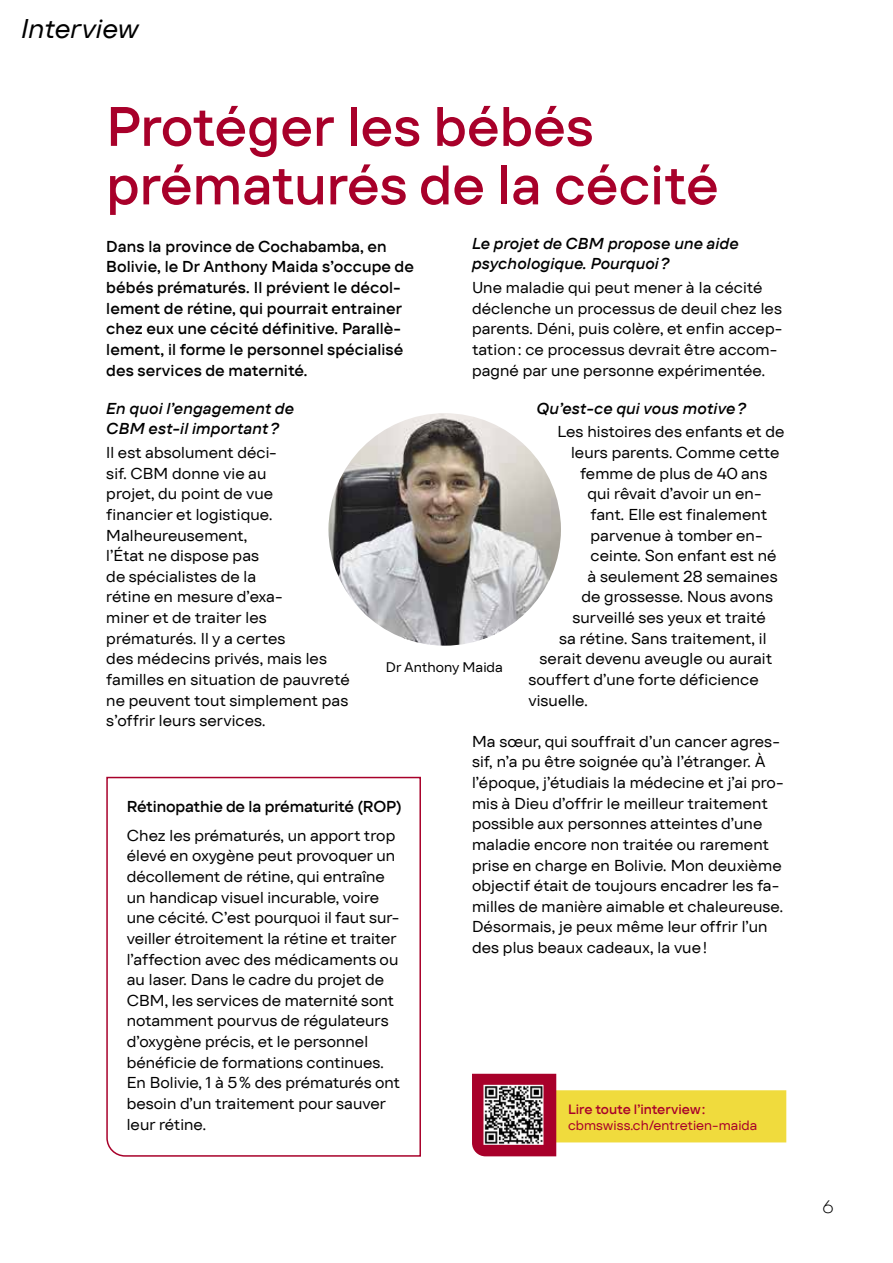
<style>
.page{position:relative;width:893px;height:1263px;background:#fff}
.page>*{position:absolute;margin:0;border:0;box-sizing:border-box;transform-origin:0 0}
.titel_artikel{font:500 55.5px/58.5px "TT Firs Text";color:#a8002a}
.bildlegende{font:27px "TT Firs Text Nm It";color:#000}
.t1{font:300 18px "TT Firs Text";color:#000}
.body_text_blocksatz_links{font:15.75px/20.7px "TT Firs Text Nm";letter-spacing:.005em;color:#000}
.body_text{font:15.75px/20.7px "TT Firs Text Nm";color:#000}
.body_text_lead_blocksatz_links{font:500 15.75px/20.7px "TT Firs Text";letter-spacing:.005em;color:#000}
.body_text_Frage{font:italic 500 15.75px/20.7px "TT Firs Text";letter-spacing:.005em;color:#000}
.body_text-2{font:500 15.75px "TT Firs Text";letter-spacing:-.01em;color:#000}
.body_text_blocksatz_links-2{font:13.8px "TT Firs Text Nm";color:#000}
.t2{font:13.5px/16.2px "TT Firs Text Nm";color:#a8002a}
.s1{font-family:"TT Firs Text";font-weight:500}
</style>
<div class="page">
<svg style="left:106px;top:776px;width:315px;height:381px"></svg>
<img style="left:328px;top:413px;width:233px;height:233px;border-radius:116px">
<svg style="left:472px;top:1074px;width:314px;height:82px"></svg>
<img style="left:483px;top:1085px;width:60px;height:60px">
<p class="bildlegende" style="left:21px;top:10px;width:119px">Interview</p>
<p class="titel_artikel" style="left:106px;top:97px;width:614px">Protéger les bébés prématurés de la cécité</p>
<p class="body_text_Frage" style="left:472px;top:233px;width:268px">Le projet de CBM propose une aide psychologique. Pourquoi?</p>
<p class="body_text_blocksatz_links" style="left:472px;top:277px;width:312px">Une maladie qui peut mener à la cécité déclenche un processus de deuil chez les parents. Déni, puis colère, et enfin accep&shy;tation: ce processus devrait être accom&shy;pagné par une personne expérimentée.</p>
<p class="body_text_Frage" style="left:536px;top:398px;width:211px">Qu’est-ce qui vous motive?</p>
<p class="body_text_blocksatz_links" style="left:557px;top:421px;width:228px">Les histoires des enfants et de</p>
<p class="body_text_blocksatz_links" style="left:571px;top:442px;width:210px">leurs parents. Comme cette</p>
<p class="body_text_blocksatz_links" style="left:580px;top:463px;width:189px">femme de plus de 40 ans</p>
<p class="body_text_blocksatz_links" style="left:587px;top:483px;width:176px">qui rêvait d’avoir un en-</p>
<p class="body_text_blocksatz_links" style="left:590px;top:504px;width:178px">fant. Elle est finalement</p>
<p class="body_text_blocksatz_links" style="left:590px;top:524px;width:174px">parvenue à tomber en-</p>
<p class="body_text_blocksatz_links" style="left:590px;top:545px;width:188px">ceinte. Son enfant est né</p>
<p class="body_text_blocksatz_links" style="left:587px;top:566px;width:192px">à seulement 28 semaines</p>
<p class="body_text_blocksatz_links" style="left:581px;top:586px;width:193px">de grossesse. Nous avons</p>
<p class="body_text_blocksatz_links" style="left:572px;top:607px;width:195px">surveillé ses yeux et traité</p>
<p class="body_text_blocksatz_links" style="left:559px;top:628px;width:209px">sa rétine. Sans traitement, il</p>
<p class="body_text_blocksatz_links" style="left:539px;top:648px;width:234px">serait devenu aveugle ou aurait</p>
<p class="body_text_blocksatz_links" style="left:528px;top:669px;width:232px">souffert d’une forte déficience</p>
<p class="body_text_blocksatz_links" style="left:528px;top:689px;width:61px">visuelle.</p>
<p class="body_text_blocksatz_links" style="left:472px;top:731px;width:313px">Ma sœur, qui souffrait d’un cancer agres&shy;sif, n’a pu être soignée qu’à l’étranger. À l’époque, j’étudiais la médecine et j’ai pro&shy;mis à Dieu d’offrir le meilleur traitement possible aux personnes atteintes d’une maladie encore non traitée ou rarement prise en charge en Bolivie. Mon deuxième objectif était de toujours encadrer les fa&shy;milles de manière aimable et chaleureuse.<br>Désormais, je peux même leur offrir l’un des plus beaux cadeaux, la vue!</p>
<p class="body_text_lead_blocksatz_links" style="left:106px;top:236px;width:309px">Dans la province de Cochabamba, en Bolivie, le Dr Anthony Maida s’occupe de bébés prématurés. Il prévient le décol&shy;lement de rétine, qui pourrait entrainer chez eux une cécité définitive. Parallè&shy;lement, il forme le personnel spécialisé des services de maternité.</p>
<p class="body_text_Frage" style="left:106px;top:398px;width:189px">En quoi l’engagement de<br>CBM est-il important?</p>
<p class="body_text_blocksatz_links" style="left:106px;top:442px;width:245px">Il est absolument déci-<br>sif. CBM donne vie au<br>projet, du point de vue<br>financier et logistique.<br>Malheureusement,<br>l’État ne dispose pas<br>de spécialistes de la<br>rétine en mesure d’exa-<br>miner et de traiter les prématurés. Il y a certes<br>des médecins privés, mais les familles en situation de pauvreté ne peuvent tout simplement pas s’offrir leurs services.</p>
<p class="body_text_blocksatz_links-2" style="left:386px;top:658px;width:118px">Dr Anthony Maida</p>
<p class="body_text-2" style="left:127px;top:796px;width:276px">Rétinopathie de la prématurité (ROP)</p>
<p class="body_text" style="left:127px;top:825px;width:275px">Chez les prématurés, un apport trop élevé en oxygène peut provoquer un décollement de rétine, qui entraîne un handicap visuel incurable, voire une cécité. C’est pourquoi il faut sur&shy;veiller étroitement la rétine et traiter l’affection avec des médicaments ou au laser. Dans le cadre du projet de CBM, les services de maternité sont notamment pourvus de régulateurs d’oxygène précis, et le personnel bénéficie de formations continues.<br>En Bolivie, 1 à 5% des prématurés ont besoin d’un traitement pour sauver leur rétine.</p>
<p class="t2" style="left:568px;top:1101px;width:191px"><span class="s1">Lire toute l’interview: </span>cbmswiss.ch/entretien-maida</p>
<p class="t1" style="left:823px;top:1195px;width:13px">6</p>
</div>
